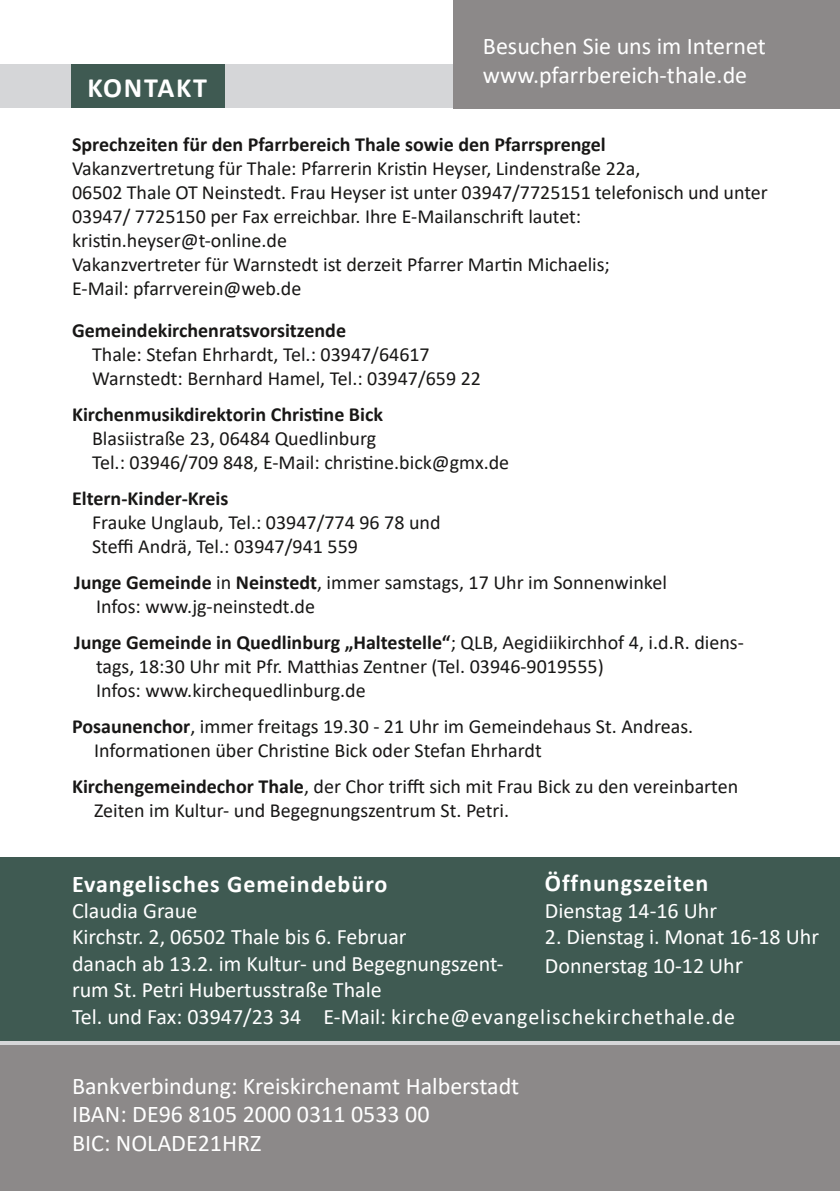
<style>
.page{position:relative;width:840px;height:1191px;background:#fff}
.page>*{position:absolute;margin:0;border:0;box-sizing:border-box;transform-origin:0 0}
.t1{font:700 28px "Calibri";letter-spacing:.06em;color:#fff}
.t2{font:24px/28.8px "Calibri";color:#fff}
.t3{font:700 24px "Calibri";letter-spacing:.04em;color:#fff}
.t4{font:22px/26.4px "Calibri";color:#fff}
.t5{font:22px "Calibri";letter-spacing:.04em;color:#fff}
.t6{font:20px/24px "Calibri";color:#181716}
.t7{font:700 20px "Calibri";color:#181716}
.s1{font-weight:700}
.s2{font-size:24px}
</style>
<div class="page">
<svg style="left:0;top:1040px;width:839px;height:6px;background:#afb4b4"></svg>
<div style="left:0;top:857px;width:839px;height:183px;background:#3f5a52"></div>
<div style="left:0;top:1046px;width:839px;height:145px;background:#8c8989"></div>
<div style="left:0;top:65px;width:585px;height:43px;background:#d5d6d8"></div>
<div style="left:71px;top:65px;width:154px;height:43px;background:#3f5a52"></div>
<div style="left:453px;top:0;width:386px;height:108px;background:#8c8989"></div>
<h1 class="t1" style="left:87px;top:68px;width:121px">KONTAKT</h1>
<p class="t2" style="left:482px;top:31px;width:284px">Besuchen Sie uns im Internet www.pfarrbereich-thale.de</p>
<p class="t7" style="left:72px;top:130px;width:535px">Sprechzeiten für den Pfarrbereich Thale sowie den Pfarrsprengel</p>
<p class="t6" style="left:72px;top:156px;width:697px">Vakanzvertretung für Thale: Pfarrerin Kristin Heyser, Lindenstraße 22a,<br>06502 Thale OT Neinstedt. Frau Heyser ist unter 03947/7725151 telefonisch und unter 03947/ 7725150 per Fax erreichbar. Ihre E-Mailanschrift lautet: kristin.heyser@t-online.de<br>Vakanzvertreter für Warnstedt ist derzeit Pfarrer Martin Michaelis;<br>E-Mail: pfarrverein@web.de</p>
<p class="t7" style="left:72px;top:316px;width:275px">Gemeindekirchenratsvorsitzende</p>
<p class="t6" style="left:92px;top:342px;width:390px">Thale: Stefan Ehrhardt, Tel.: 03947/64617<br>Warnstedt: Bernhard Hamel, Tel.: 03947/659 22</p>
<p class="t7" style="left:72px;top:400px;width:312px">Kirchenmusikdirektorin Christine Bick</p>
<p class="t6" style="left:92px;top:426px;width:418px">Blasiistraße 23, 06484 Quedlinburg<br>Tel.: 03946/709 848, E-Mail: christine.bick@gmx.de</p>
<p class="t7" style="left:72px;top:484px;width:158px">Eltern-Kinder-Kreis</p>
<p class="t6" style="left:92px;top:510px;width:350px">Frauke Unglaub, Tel.: 03947/774 96 78 und<br>Steffi Andrä, Tel.: 03947/941 559</p>
<p class="t6" style="left:96px;top:570px;width:572px;text-indent:-22px"><span class="s1">Junge Gemeinde</span> in <span class="s1">Neinstedt</span>, immer samstags, 17 Uhr im Sonnenwinkel<br>Infos: www.jg-neinstedt.de</p>
<p class="t6" style="left:96px;top:630px;width:649px;text-indent:-22px"><span class="s1">Junge Gemeinde in Quedlinburg „Haltestelle“</span>; QLB, Aegidiikirchhof 4, i.d.R. diens&shy;tags, 18:30 Uhr mit Pfr. Matthias Zentner (Tel. 03946-9019555)<br>Infos: www.kirchequedlinburg.de</p>
<p class="t6" style="left:94px;top:714px;width:600px;text-indent:-22px"><span class="s1">Posaunenchor</span>, immer freitags 19.30 - 21 Uhr im Gemeindehaus St. Andreas.<br>Informationen über Christine Bick oder Stefan Ehrhardt</p>
<p class="t6" style="left:94px;top:774px;width:645px;text-indent:-22px"><span class="s1">Kirchengemeindechor Thale</span>, der Chor trifft sich mit Frau Bick zu den vereinbarten<br>Zeiten im Kultur- und Begegnungszentrum St. Petri.</p>
<p class="t3" style="left:544px;top:866px;width:165px">Öffnungszeiten</p>
<p class="t4" style="left:544px;top:896px;width:174px">Dienstag 14-16 Uhr</p>
<p class="t4" style="left:544px;top:922px;width:275px;line-height:28.8px">2. Dienstag i. Monat 16-18 Uhr<br>Donnerstag 10-12 Uh<span class="s2">r</span></p>
<p class="t5" style="left:323px;top:1001px;width:413px">E-Mail: kirche@evangelischekirchethale.de</p>
<p class="t3" style="left:72px;top:866px;width:317px">Evangelisches Gemeindebüro</p>
<p class="t4" style="left:72px;top:897px;width:432px">Claudia Graue<br>Kirchstr. 2, 06502 Thale bis 6. Februar<br>danach ab 13.2. im Kultur- und Begegnungszent&shy;rum St. Petri Hubertusstraße Thale<br>Tel. und Fax: 03947/23 34</p>
<p class="t2" style="left:72px;top:1070px;width:448px">Bankverbindung: Kreiskirchenamt Halberstadt<br>IBAN: DE96 8105 2000 0311 0533 00<br>BIC: NOLADE21HRZ</p>
</div>
